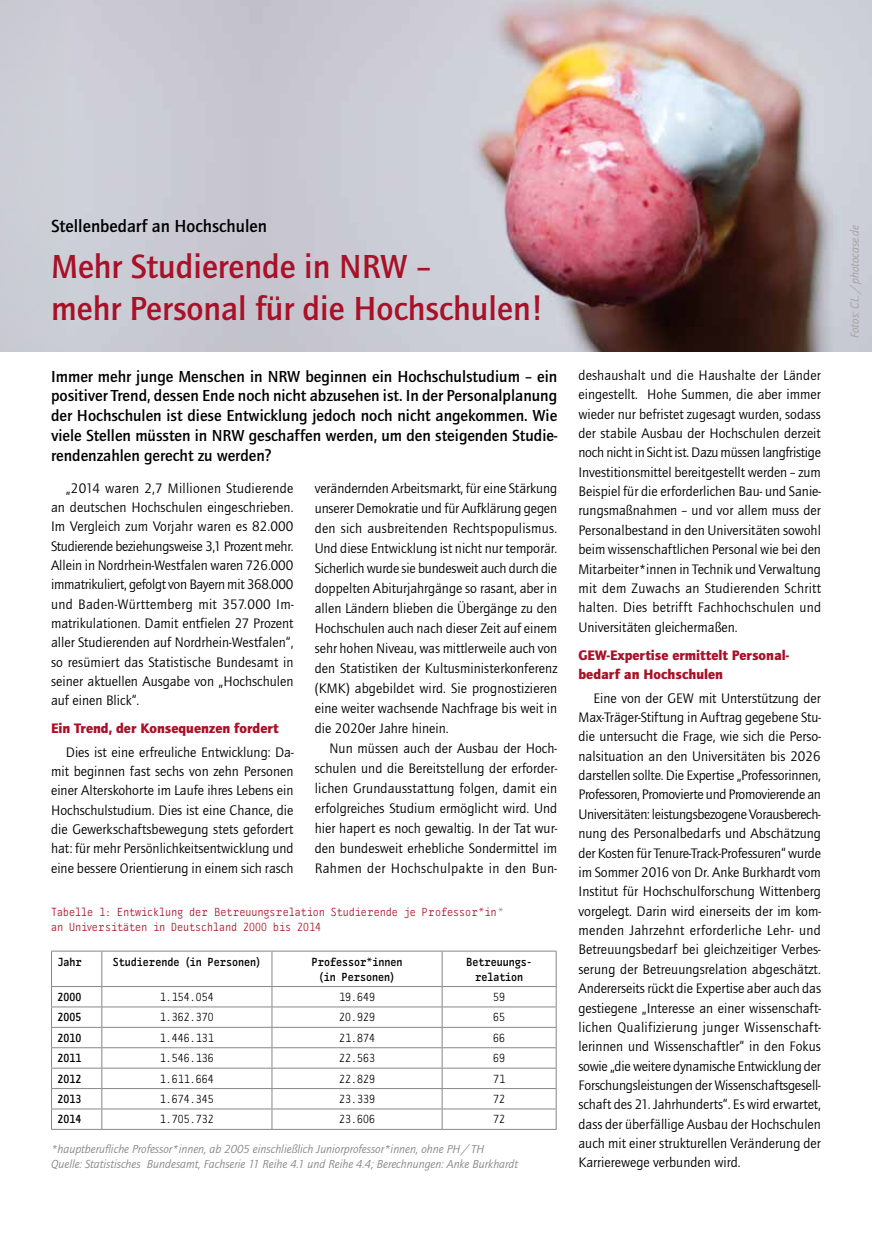
<style>
.page{position:relative;width:872px;height:1242px;background:#fff}
.page>*{position:absolute;margin:0;border:0;box-sizing:border-box;transform-origin:0 0}
.t1{font:500 34.5px/41.4px "Quay Sans ITC Std";color:#a81127}
.t2{font:500 18px "Quay Sans ITC Std";color:#000}
.t3{font:500 16.5px/19.8px "Quay Sans ITC Std";color:#000;text-align:justify}
.t4{font:14.25px/19.4px "Quay Sans ITC Std";color:#000;text-align:justify}
.t5{font:900 14.25px/19.4px "Quay Sans ITC Std";color:#a81127}
.t6{font:italic 12px/15px "Quay Sans ITC Std";color:#878787}
.t7{font:300 12px "Monojutta";color:#000}
.t8{font:300 12px/15px "Monojutta";color:#a81127}
.t9{font:600 12px/15px "Monojutta";color:#000;text-align:center}
.t10{font:italic 12px "Quay Sans ITC Std";color:#a1a1a1}
.s1{color:#878787}
</style>
<div class="page">
<img style="left:256px;top:0;width:616px;height:352px">
<div style="left:67px;top:0;width:189px;height:352px;background:#c8c8d0"></div>
<div style="left:0;top:0;width:67px;height:352px;background:#c8c8d0"></div>
<hr style="left:51px;top:950px;width:51px;height:1px;background:#878787">
<hr style="left:51px;top:951px;width:1px;height:35px;background:#878787">
<hr style="left:102px;top:950px;width:170px;height:1px;background:#878787">
<hr style="left:101px;top:951px;width:1px;height:35px;background:#878787">
<hr style="left:272px;top:950px;width:170px;height:1px;background:#878787">
<hr style="left:271px;top:951px;width:1px;height:35px;background:#878787">
<hr style="left:442px;top:950px;width:114px;height:1px;background:#878787">
<hr style="left:442px;top:951px;width:1px;height:35px;background:#878787">
<hr style="left:556px;top:951px;width:1px;height:35px;background:#878787">
<hr style="left:51px;top:986px;width:51px;height:1px;background:#878787">
<hr style="left:102px;top:986px;width:170px;height:1px;background:#878787">
<hr style="left:272px;top:986px;width:170px;height:1px;background:#878787">
<hr style="left:442px;top:986px;width:114px;height:1px;background:#878787">
<hr style="left:51px;top:1006px;width:51px;height:1px;background:#878787">
<hr style="left:102px;top:1006px;width:170px;height:1px;background:#878787">
<hr style="left:272px;top:1006px;width:170px;height:1px;background:#878787">
<hr style="left:442px;top:1006px;width:114px;height:1px;background:#878787">
<hr style="left:51px;top:1027px;width:51px;height:1px;background:#878787">
<hr style="left:102px;top:1027px;width:170px;height:1px;background:#878787">
<hr style="left:272px;top:1027px;width:170px;height:1px;background:#878787">
<hr style="left:442px;top:1027px;width:114px;height:1px;background:#878787">
<hr style="left:51px;top:1047px;width:51px;height:1px;background:#878787">
<hr style="left:102px;top:1047px;width:170px;height:1px;background:#878787">
<hr style="left:272px;top:1047px;width:170px;height:1px;background:#878787">
<hr style="left:442px;top:1047px;width:114px;height:1px;background:#878787">
<hr style="left:51px;top:1067px;width:51px;height:1px;background:#878787">
<hr style="left:102px;top:1067px;width:170px;height:1px;background:#878787">
<hr style="left:272px;top:1067px;width:170px;height:1px;background:#878787">
<hr style="left:442px;top:1067px;width:114px;height:1px;background:#878787">
<hr style="left:51px;top:1088px;width:51px;height:1px;background:#878787">
<hr style="left:102px;top:1088px;width:170px;height:1px;background:#878787">
<hr style="left:272px;top:1088px;width:170px;height:1px;background:#878787">
<hr style="left:442px;top:1088px;width:114px;height:1px;background:#878787">
<hr style="left:51px;top:1108px;width:51px;height:1px;background:#878787">
<svg style="left:51px;top:987px;width:1px;height:142px"></svg>
<hr style="left:102px;top:1108px;width:170px;height:1px;background:#878787">
<svg style="left:101px;top:987px;width:1px;height:142px"></svg>
<hr style="left:272px;top:1108px;width:170px;height:1px;background:#878787">
<svg style="left:271px;top:987px;width:1px;height:142px"></svg>
<hr style="left:442px;top:1108px;width:114px;height:1px;background:#878787">
<svg style="left:442px;top:987px;width:1px;height:142px"></svg>
<svg style="left:556px;top:987px;width:1px;height:142px"></svg>
<hr style="left:51px;top:1129px;width:51px;height:1px;background:#878787">
<hr style="left:102px;top:1129px;width:170px;height:1px;background:#878787">
<hr style="left:272px;top:1129px;width:170px;height:1px;background:#878787">
<hr style="left:442px;top:1129px;width:114px;height:1px;background:#878787">
<p class="t2" style="left:51px;top:215px;width:217px">Stellenbedarf an Hochschulen</p>
<h1 class="t1" style="left:51px;top:246px;width:494px">Mehr Studierende in NRW –<br>mehr Personal für die Hochschulen!</h1>
<p class="t3" style="left:51px;top:366px;width:507px">Immer mehr junge Menschen in NRW beginnen ein Hochschulstudium – ein positiver Trend, dessen Ende noch nicht abzusehen ist. In der Personalplanung der Hochschulen ist diese Entwicklung jedoch noch nicht angekommen. Wie viele Stellen müssten in NRW geschaffen werden, um den steigenden Studie&shy;rendenzahlen gerecht zu werden?</p>
<p class="t4" style="left:315px;top:478px;width:244px;line-height:20px">verändernden Arbeitsmarkt, für eine Stärkung unserer Demokratie und für Aufklärung gegen den sich ausbreitenden Rechtspopulismus.<br>Und diese Entwicklung ist nicht nur temporär.<br>Sicherlich wurde sie bundesweit auch durch die doppelten Abiturjahrgänge so rasant, aber in allen Ländern blieben die Übergänge zu den Hochschulen auch nach dieser Zeit auf einem sehr hohen Niveau, was mittlerweile auch von den Statistiken der Kultusministerkonferenz (KMK) abgebildet wird. Sie prognostizieren eine weiter wachsende Nachfrage bis weit in die 2020er Jahre hinein.</p>
<p class="t4" style="left:315px;top:738px;width:244px;line-height:20px;text-indent:15px">Nun müssen auch der Ausbau der Hoch&shy;schulen und die Bereitstellung der erforder&shy;lichen Grundausstattung folgen, damit ein erfolgreiches Studium ermöglicht wird. Und hier hapert es noch gewaltig. In der Tat wur&shy;den bundesweit erhebliche Sondermittel im Rahmen der Hochschulpakte in den Bun-</p>
<p class="t4" style="left:51px;top:479px;width:244px;text-indent:15px">„2014 waren 2,7 Millionen Studierende an deutschen Hochschulen eingeschrieben.<br>Im Vergleich zum Vorjahr waren es 82.000<br>Studierende beziehungsweise 3,1 Prozent mehr.<br>Allein in Nordrhein-Westfalen waren 726.000 immatrikuliert, gefolgt von Bayern mit 368.000 und Baden-Württemberg mit 357.000 Im&shy;matrikulationen. Damit entfielen 27 Prozent aller Studierenden auf Nordrhein-Westfalen“, so resümiert das Statistische Bundesamt in seiner aktuellen Ausgabe von „Hochschulen auf einen Blick“.</p>
<p class="t5" style="left:51px;top:718px;width:229px">Ein Trend, der Konsequenzen fordert</p>
<p class="t4" style="left:51px;top:742px;width:244px;text-indent:15px">Dies ist eine erfreuliche Entwicklung: Da&shy;mit beginnen fast sechs von zehn Personen einer Alterskohorte im Laufe ihres Lebens ein Hochschulstudium. Dies ist eine Chance, die die Gewerkschaftsbewegung stets gefordert hat: für mehr Persönlichkeitsentwicklung und eine bessere Orientierung in einem sich rasch</p>
<p class="t8" style="left:51px;top:904px;width:454px">Tabelle 1: Entwicklung der Betreuungsrelation Studierende je Professor*in<span class="s1">* </span>an Universitäten in Deutschland 2000 bis 2014</p>
<p class="t9" style="left:58px;top:954px;width:26px">Jahr</p>
<p class="t9" style="left:113px;top:954px;width:149px">Studierende (in Personen)</p>
<p class="t9" style="left:312px;top:954px;width:92px">Professor*innen (in Personen)</p>
<p class="t9" style="left:466px;top:954px;width:67px">Betreuungs&shy;relation</p>
<p class="t9" style="left:58px;top:989px;width:25px">2000</p>
<p class="t7" style="left:160px;top:990px;width:55px">1.154.054</p>
<p class="t7" style="left:339px;top:990px;width:37px">19.649</p>
<p class="t7" style="left:493px;top:990px;width:13px">59</p>
<p class="t9" style="left:58px;top:1009px;width:25px">2005</p>
<p class="t7" style="left:160px;top:1011px;width:55px">1.362.370</p>
<p class="t7" style="left:339px;top:1011px;width:37px">20.929</p>
<p class="t7" style="left:493px;top:1011px;width:13px">65</p>
<p class="t9" style="left:58px;top:1030px;width:25px">2010</p>
<p class="t7" style="left:160px;top:1031px;width:55px">1.446.131</p>
<p class="t7" style="left:339px;top:1031px;width:37px">21.874</p>
<p class="t7" style="left:493px;top:1031px;width:13px">66</p>
<p class="t9" style="left:58px;top:1050px;width:25px">2011</p>
<p class="t7" style="left:160px;top:1051px;width:55px">1.546.136</p>
<p class="t7" style="left:339px;top:1051px;width:37px">22.563</p>
<p class="t7" style="left:493px;top:1051px;width:13px">69</p>
<p class="t9" style="left:58px;top:1071px;width:25px">2012</p>
<p class="t7" style="left:160px;top:1072px;width:55px">1.611.664</p>
<p class="t7" style="left:339px;top:1072px;width:37px">22.829</p>
<p class="t7" style="left:493px;top:1072px;width:13px">71</p>
<p class="t9" style="left:58px;top:1091px;width:25px">2013</p>
<p class="t7" style="left:160px;top:1092px;width:55px">1.674.345</p>
<p class="t7" style="left:339px;top:1092px;width:37px">23.339</p>
<p class="t7" style="left:493px;top:1092px;width:13px">72</p>
<p class="t9" style="left:58px;top:1111px;width:25px">2014</p>
<p class="t7" style="left:160px;top:1113px;width:55px">1.705.732</p>
<p class="t7" style="left:339px;top:1113px;width:37px">23.606</p>
<p class="t7" style="left:493px;top:1113px;width:13px">72</p>
<p class="t6" style="left:51px;top:1141px;width:468px">*hauptberufliche Professor*innen, ab 2005 einschließlich Juniorprofessor*innen, ohne PH/TH<br>Quelle: Statistisches Bundesamt, Fachserie 11 Reihe 4.1 und Reihe 4.4; Berechnungen: Anke Burkhardt</p>
<p class="t4" style="left:578px;top:366px;width:244px">deshaushalt und die Haushalte der Länder eingestellt. Hohe Summen, die aber immer wieder nur befristet zugesagt wurden, sodass der stabile Ausbau der Hochschulen derzeit noch nicht in Sicht ist. Dazu müssen langfristige Investitionsmittel bereitgestellt werden – zum Beispiel für die erforderlichen Bau- und Sanie&shy;rungsmaßnahmen – und vor allem muss der Personalbestand in den Universitäten sowohl beim wissenschaftlichen Personal wie bei den Mitarbeiter*innen in Technik und Verwaltung mit dem Zuwachs an Studierenden Schritt halten. Dies betrifft Fachhochschulen und Universitäten gleichermaßen.</p>
<p class="t5" style="left:578px;top:645px;width:212px">GEW-Expertise ermittelt Personal&shy;bedarf an Hochschulen</p>
<p class="t4" style="left:578px;top:688px;width:244px;text-indent:15px">Eine von der GEW mit Unterstützung der Max-Träger-Stiftung in Auftrag gegebene Stu&shy;die untersucht die Frage, wie sich die Perso&shy;nalsituation an den Universitäten bis 2026 darstellen sollte. Die Expertise „Professorinnen, Professoren, Promovierte und Promovierende an Universitäten: leistungsbezogene Vorausberech&shy;nung des Personalbedarfs und Abschätzung der Kosten für Tenure-Track-Professuren“ wurde im Sommer 2016 von Dr. Anke Burkhardt vom Institut für Hochschulforschung Wittenberg vorgelegt. Darin wird einerseits der im kom&shy;menden Jahrzehnt erforderliche Lehr- und Betreuungsbedarf bei gleichzeitiger Verbes&shy;serung der Betreuungsrelation abgeschätzt.<br>Andererseits rückt die Expertise aber auch das gestiegene „Interesse an einer wissenschaft&shy;lichen Qualifizierung junger Wissenschaft&shy;lerinnen und Wissenschaftler“ in den Fokus sowie „die weitere dynamische Entwicklung der Forschungsleistungen der Wissenschaftsgesell&shy;schaft des 21. Jahrhunderts“. Es wird erwartet, dass der überfällige Ausbau der Hochschulen auch mit einer strukturellen Veränderung der Karrierewege verbunden wird.</p>
<p class="t10" style="left:848px;top:338px;width:115px;rotate:-90deg">Fotos: CL./photocase.de</p>
</div>
